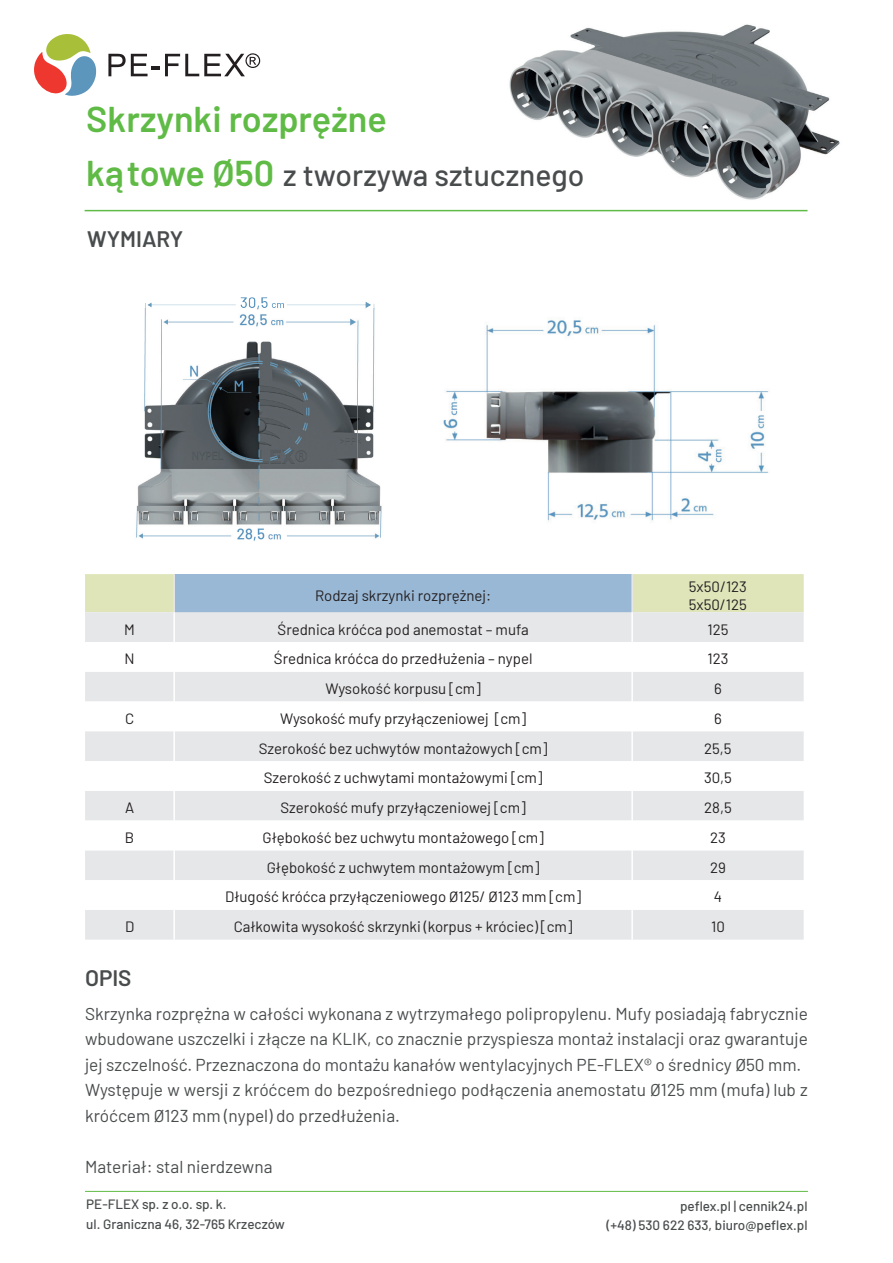
<style>
.page{position:relative;width:893px;height:1263px;background:#fff}
.page>*{position:absolute;margin:0;border:0;box-sizing:border-box;transform-origin:0 0}
.t1{font:600 36px "Barlow";color:#60bb46}
.t2{font:500 30px "Barlow";color:#494c4d}
.t3{font:600 22.5px "Barlow";color:#494c4d}
.t4{font:17.25px/25.5px "Barlow";color:#494c4d}
.t5{font:15px/18px "Barlow";color:#231f20}
.t6{font:500 13.5px/19.5px "Barlow";color:#494c4d;text-align:right}
.s1{font-weight:600;font-size:36px;color:#60bb46}
</style>
<div class="page">
<svg style="left:108px;top:53px;width:152px;height:23px"></svg>
<svg style="left:34px;top:34px;width:63px;height:62px"></svg>
<hr style="left:85px;top:1191px;width:723px;height:1px;background:#60bb46">
<img style="left:489px;top:24px;width:351px;height:186px">
<hr style="left:85px;top:210px;width:722px;height:1px;background:#60bb46">
<img style="left:136px;top:297px;width:246px;height:244px">
<img style="left:443px;top:320px;width:326px;height:203px">
<div style="left:85px;top:574px;width:719px;height:38px;background:#dfe5b9"></div>
<div style="left:174px;top:574px;width:458px;height:38px;background:#99b8d6"></div>
<div style="left:85px;top:612px;width:719px;height:328px;background:#e6e7e9"></div>
<svg style="left:85px;top:642px;width:719px;height:268px"></svg>
<hr style="left:173px;top:612px;width:2px;height:30px;background:#fff">
<hr style="left:631px;top:612px;width:2px;height:30px;background:#fff">
<hr style="left:173px;top:642px;width:2px;height:30px;background:#fff">
<hr style="left:631px;top:642px;width:2px;height:30px;background:#fff">
<hr style="left:173px;top:672px;width:2px;height:29px;background:#fff">
<hr style="left:631px;top:672px;width:2px;height:29px;background:#fff">
<hr style="left:173px;top:701px;width:2px;height:30px;background:#fff">
<hr style="left:631px;top:701px;width:2px;height:30px;background:#fff">
<hr style="left:173px;top:731px;width:2px;height:30px;background:#fff">
<hr style="left:631px;top:731px;width:2px;height:30px;background:#fff">
<hr style="left:173px;top:761px;width:2px;height:30px;background:#fff">
<hr style="left:631px;top:761px;width:2px;height:30px;background:#fff">
<hr style="left:173px;top:791px;width:2px;height:29px;background:#fff">
<hr style="left:631px;top:791px;width:2px;height:29px;background:#fff">
<hr style="left:173px;top:820px;width:2px;height:30px;background:#fff">
<hr style="left:631px;top:820px;width:2px;height:30px;background:#fff">
<hr style="left:173px;top:850px;width:2px;height:30px;background:#fff">
<hr style="left:631px;top:850px;width:2px;height:30px;background:#fff">
<hr style="left:173px;top:880px;width:2px;height:30px;background:#fff">
<hr style="left:631px;top:880px;width:2px;height:30px;background:#fff">
<hr style="left:173px;top:910px;width:2px;height:30px;background:#fff">
<hr style="left:631px;top:910px;width:2px;height:30px;background:#fff">
<hr style="left:173px;top:574px;width:2px;height:38px;background:#e6e7e9">
<hr style="left:631px;top:574px;width:2px;height:38px;background:#e6e7e9">
<h1 class="t1" style="left:86px;top:96px;width:302px">Skrzynki rozprężne</h1>
<h2 class="t2" style="left:86px;top:153px;width:500px"><span class="s1">kątowe Ø50</span> z tworzywa sztucznego</h2>
<h3 class="t3" style="left:87px;top:225px;width:98px">WYMIARY</h3>
<p class="t5" style="left:315px;top:585px;width:178px">Rodzaj skrzynki rozprężnej:</p>
<p class="t5" style="left:689px;top:576px;width:60px">5x50/123<br>5x50/125</p>
<p class="t5" style="left:124px;top:619px;width:12px">M</p>
<p class="t5" style="left:278px;top:619px;width:253px">Średnica króćca pod anemostat – mufa</p>
<p class="t5" style="left:707px;top:619px;width:23px">125</p>
<p class="t5" style="left:125px;top:649px;width:12px">N</p>
<p class="t5" style="left:274px;top:649px;width:260px">Średnica króćca do przedłużenia – nypel</p>
<p class="t5" style="left:707px;top:649px;width:22px">123</p>
<p class="t5" style="left:325px;top:678px;width:157px">Wysokość korpusu [cm]</p>
<p class="t5" style="left:714px;top:678px;width:9px">6</p>
<p class="t5" style="left:125px;top:708px;width:11px">C</p>
<p class="t5" style="left:280px;top:708px;width:248px">Wysokość mufy przyłączeniowej [cm]</p>
<p class="t5" style="left:714px;top:708px;width:9px">6</p>
<p class="t5" style="left:259px;top:738px;width:290px">Szerokość bez uchwytów montażowych [cm]</p>
<p class="t5" style="left:704px;top:738px;width:29px">25,5</p>
<p class="t5" style="left:264px;top:768px;width:280px">Szerokość z uchwytami montażowymi [cm]</p>
<p class="t5" style="left:704px;top:768px;width:29px">30,5</p>
<p class="t5" style="left:125px;top:797px;width:11px">A</p>
<p class="t5" style="left:280px;top:797px;width:247px">Szerokość mufy przyłączeniowej [cm]</p>
<p class="t5" style="left:704px;top:797px;width:29px">28,5</p>
<p class="t5" style="left:125px;top:827px;width:11px">B</p>
<p class="t5" style="left:262px;top:827px;width:283px">Głębokość bez uchwytu montażowego [cm]</p>
<p class="t5" style="left:710px;top:827px;width:17px">23</p>
<p class="t5" style="left:267px;top:857px;width:274px">Głębokość z uchwytem montażowym [cm]</p>
<p class="t5" style="left:710px;top:857px;width:17px">29</p>
<p class="t5" style="left:225px;top:887px;width:357px">Długość króćca przyłączeniowego Ø125/ Ø123 mm [cm]</p>
<p class="t5" style="left:714px;top:887px;width:10px">4</p>
<p class="t5" style="left:125px;top:917px;width:11px">D</p>
<p class="t5" style="left:234px;top:917px;width:340px">Całkowita wysokość skrzynki (korpus + króciec) [cm]</p>
<p class="t5" style="left:711px;top:917px;width:15px">10</p>
<h3 class="t3" style="left:85px;top:963px;width:48px">OPIS</h3>
<p class="t4" style="left:85px;top:999px;width:724px">Skrzynka rozprężna w całości wykonana z wytrzymałego polipropylenu. Mufy posiadają fabrycznie wbudowane uszczelki i złącze na KLIK, co znacznie przyspiesza montaż instalacji oraz gwarantuje jej szczelność. Przeznaczona do montażu kanałów wentylacyjnych PE-FLEX® o średnicy Ø50 mm.<br>Występuje w wersji z króćcem do bezpośredniego podłączenia anemostatu Ø125 mm (mufa) lub z króćcem Ø123 mm (nypel) do przedłużenia.</p>
<p class="t4" style="left:85px;top:1152px;width:189px">Materiał: stal nierdzewna</p>
<p class="t6" style="left:86px;top:1193px;width:200px;text-align:left">PE-FLEX sp. z o.o. sp. k.<br>ul. Graniczna 46, 32-765 Krzeczów</p>
<p class="t6" style="left:606px;top:1195px;width:203px">peflex.pl | cennik24.pl<br>(+48) 530 622 633, biuro@peflex.pl</p>
</div>
